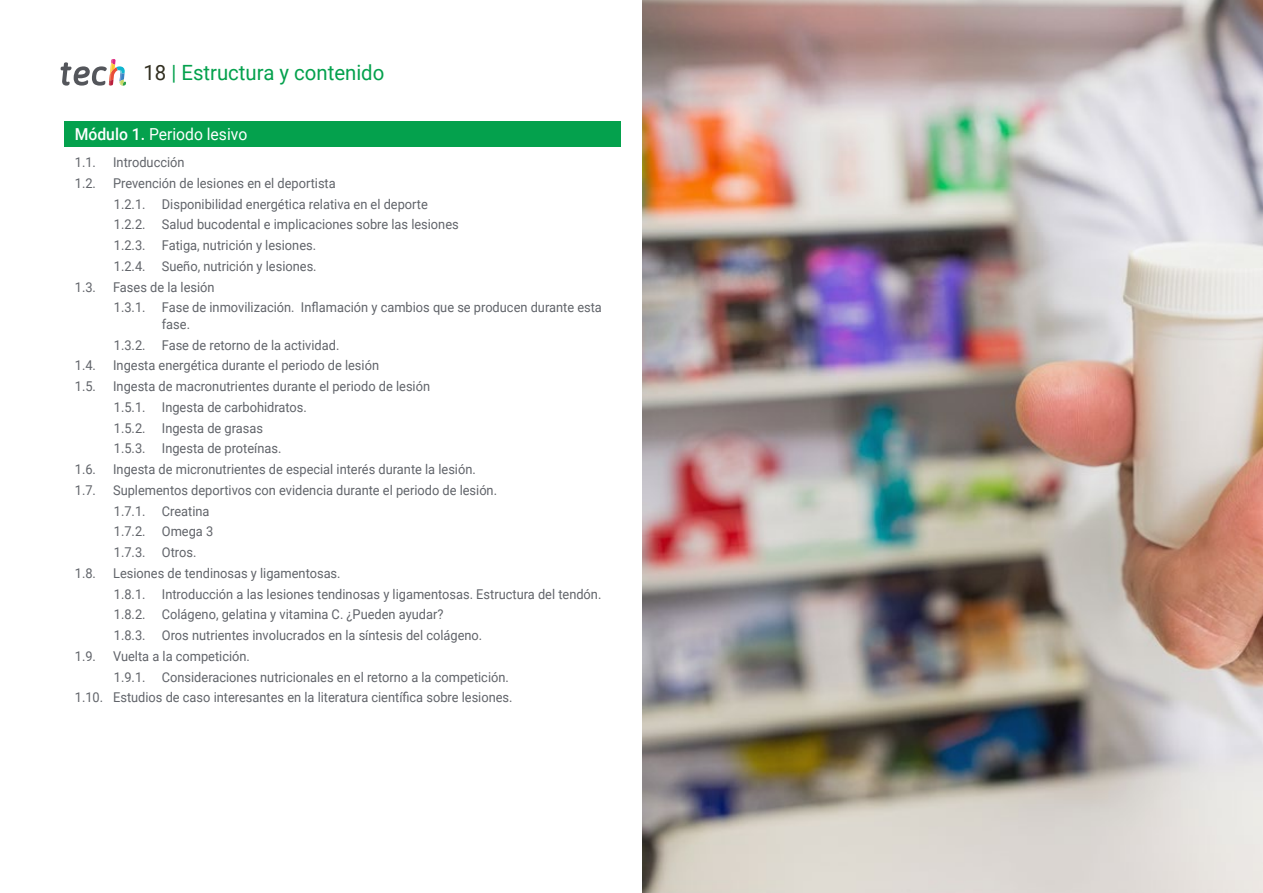
<style>
.page{position:relative;width:1263px;height:893px;background:#fff}
.page>*{position:absolute;margin:0;border:0;box-sizing:border-box;transform-origin:0 0}
.t1{font:21px "Roboto";color:#04a14d}
.t2{font:16.5px "Roboto";color:#fff;scale:.95 1}
.t3{font:13.5px/20.7px "Roboto";color:#61646a;scale:.95 1}
.s1{color:#312e20}
.s2{font-weight:500}
</style>
<div class="page">
<div style="left:64px;top:121px;width:557px;height:25px;background:#04a14d"></div>
<img style="left:642px;top:0;width:621px;height:893px">
<svg style="left:61px;top:59px;width:65px;height:27px"></svg>
<h1 class="t1" style="left:144px;top:57px;width:242px"><span class="s1">18</span> | Estructura y contenido</h1>
<p class="t2" style="left:75px;top:123px;width:183px"><span class="s2">Módulo 1.</span> Periodo lesivo</p>
<p class="t3" style="left:75px;top:151px;width:24px">1.1.</p>
<p class="t3" style="left:113px;top:151px;width:77px">Introducción</p>
<p class="t3" style="left:75px;top:172px;width:24px">1.2.</p>
<p class="t3" style="left:113px;top:172px;width:365px">Prevención de lesiones en el deportista<br>1.2.1. Disponibilidad energética relativa en el deporte 1.2.2. Salud bucodental e implicaciones sobre las lesiones 1.2.3. Fatiga, nutrición y lesiones.<br>1.2.4. Sueño, nutrición y lesiones.</p>
<p class="t3" style="left:75px;top:276px;width:24px">1.3.</p>
<p class="t3" style="left:113px;top:276px;width:516px">Fases de la lesión<br>1.3.1. Fase de inmovilización. Inflamación y cambios que se producen durante esta</p>
<p class="t3" style="left:114px;top:313px;width:239px;text-indent:48px">fase.<br>1.3.2. Fase de retorno de la actividad.</p>
<p class="t3" style="left:75px;top:355px;width:24px">1.4.</p>
<p class="t3" style="left:113px;top:355px;width:281px">Ingesta energética durante el periodo de lesión</p>
<p class="t3" style="left:75px;top:375px;width:24px">1.5.</p>
<p class="t3" style="left:113px;top:375px;width:335px">Ingesta de macronutrientes durante el periodo de lesión 1.5.1. Ingesta de carbohidratos.<br>1.5.2. Ingesta de grasas<br>1.5.3. Ingesta de proteínas.</p>
<p class="t3" style="left:75px;top:458px;width:24px">1.6.</p>
<p class="t3" style="left:113px;top:458px;width:383px">Ingesta de micronutrientes de especial interés durante la lesión.</p>
<p class="t3" style="left:75px;top:479px;width:24px">1.7.</p>
<p class="t3" style="left:113px;top:479px;width:406px">Suplementos deportivos con evidencia durante el periodo de lesión.<br>1.7.1. Creatina<br>1.7.2. Omega 3<br>1.7.3. Otros.</p>
<p class="t3" style="left:75px;top:562px;width:24px">1.8.</p>
<p class="t3" style="left:113px;top:562px;width:515px">Lesiones de tendinosas y ligamentosas.<br>1.8.1. Introducción a las lesiones tendinosas y ligamentosas. Estructura del tendón.<br>1.8.2. Colágeno, gelatina y vitamina C. ¿Pueden ayudar?<br>1.8.3. Oros nutrientes involucrados en la síntesis del colágeno.</p>
<p class="t3" style="left:75px;top:645px;width:24px">1.9.</p>
<p class="t3" style="left:113px;top:645px;width:146px">Vuelta a la competición.</p>
<p class="t3" style="left:114px;top:666px;width:417px">1.9.1. Consideraciones nutricionales en el retorno a la competición.</p>
<p class="t3" style="left:75px;top:687px;width:462px">1.10. Estudios de caso interesantes en la literatura científica sobre lesiones.</p>
</div>
